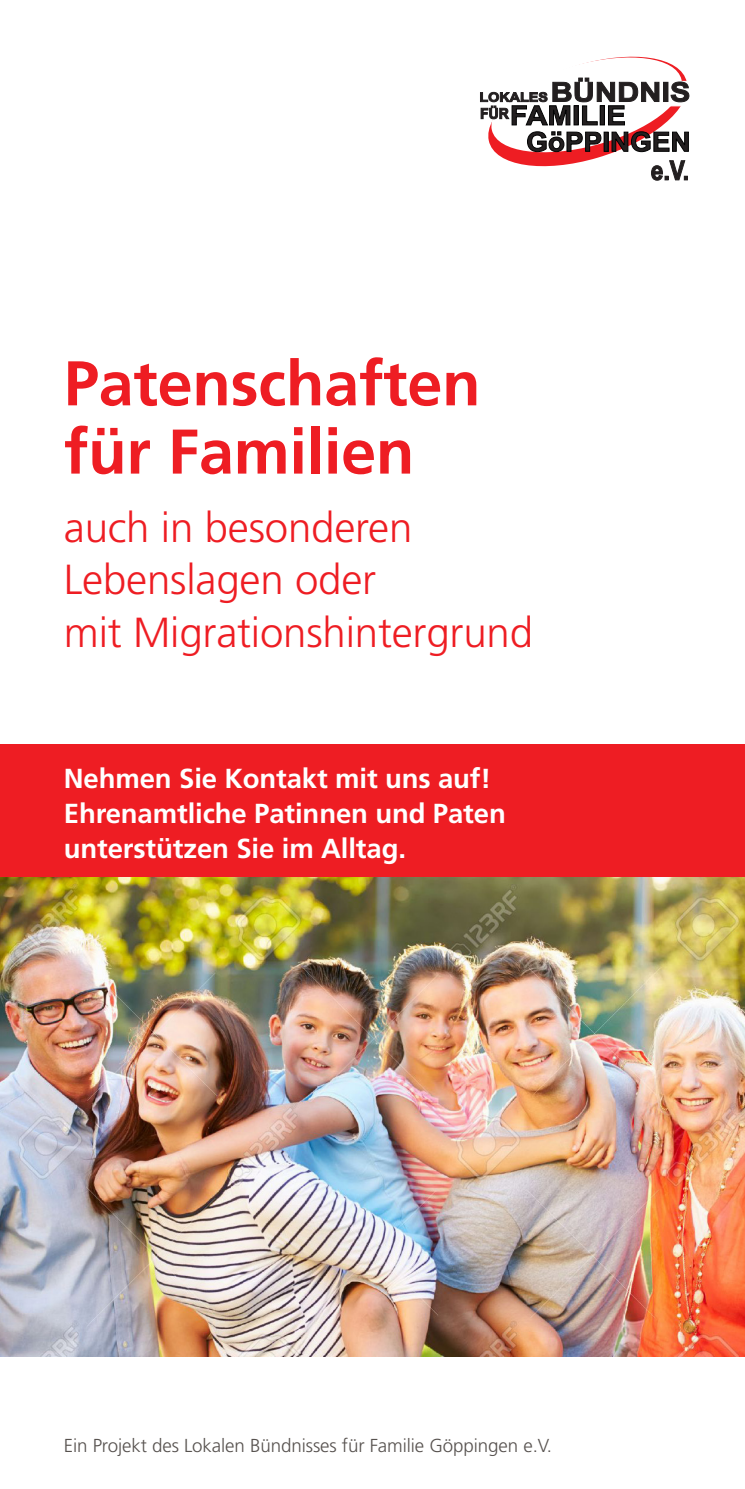
<style>
.page{position:relative;width:745px;height:1489px;background:#fff}
.page>*{position:absolute;margin:0;border:0;box-sizing:border-box;transform-origin:0 0}
.t1{font:700 63px/68.2px "Frutiger";letter-spacing:-.005em;color:#ee1d23}
.t2{font:300 42px/52.5px "Frutiger";letter-spacing:-.005em;color:#ee1d23}
.t3{font:700 27.5px/34.8px "Frutiger";letter-spacing:-.005em;color:#fff}
.t4{font:300 18.75px "Frutiger";letter-spacing:-.005em;color:#57524f}
</style>
<div class="page">
<img style="left:0;top:877px;width:744px;height:478px">
<div style="left:0;top:744px;width:744px;height:133px;background:#ee1d23"></div>
<svg style="left:480px;top:56px;width:213px;height:124px"></svg>
<h1 class="t1" style="left:64px;top:349px;width:418px">Patenschaften für Familien</h1>
<h2 class="t2" style="left:64px;top:501px;width:470px">auch in besonderen<br>Lebenslagen oder<br>mit Migrationshintergrund</h2>
<p class="t3" style="left:64px;top:761px;width:443px">Nehmen Sie Kontakt mit uns auf!<br>Ehrenamtliche Patinnen und Paten unterstützen Sie im Alltag.</p>
<p class="t4" style="left:64px;top:1434px;width:489px">Ein Projekt des Lokalen Bündnisses für Familie Göppingen e.V.</p>
</div>
